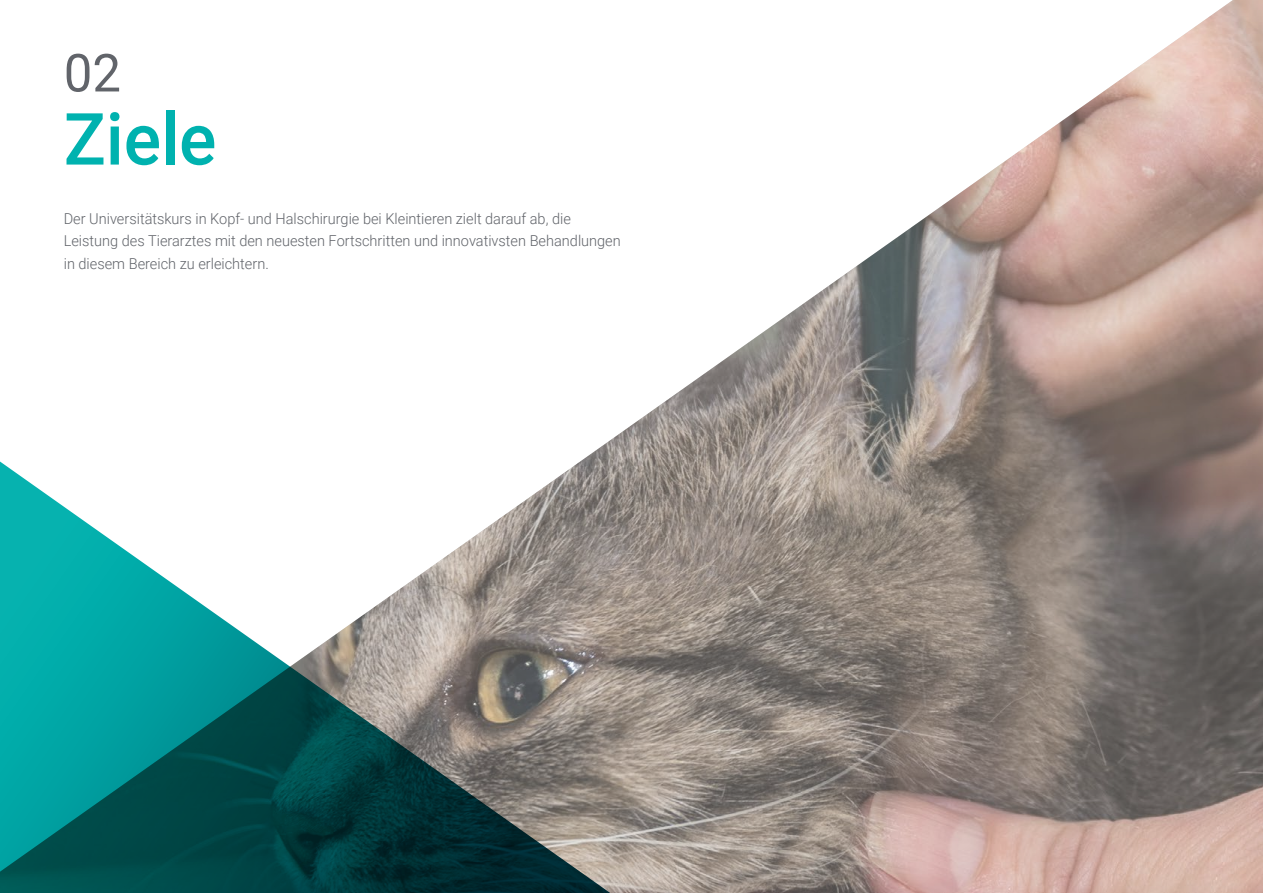
<style>
.page{position:relative;width:1263px;height:893px;background:#fff}
.page>*{position:absolute;margin:0;border:0;box-sizing:border-box;transform-origin:0 0}
.t1{font:500 72px "Roboto";color:#00b2af}
.t2{font:52.5px "Roboto";color:#61646a}
.t3{font:300 15px/22.5px "Roboto";color:#61646a}
</style>
<div class="page">
<img style="left:602px;top:0;width:661px;height:893px">
<svg style="left:0;top:446px;width:640px;height:447px"></svg>
<h2 class="t2" style="left:64px;top:36px;width:59px">02</h2>
<h1 class="t1" style="left:64px;top:89px;width:154px">Ziele</h1>
<p class="t3" style="left:64px;top:207px;width:558px">Der Universitätskurs in Kopf- und Halschirurgie bei Kleintieren zielt darauf ab, die<br>Leistung des Tierarztes mit den neuesten Fortschritten und innovativsten Behandlungen in diesem Bereich zu erleichtern.</p>
</div>
